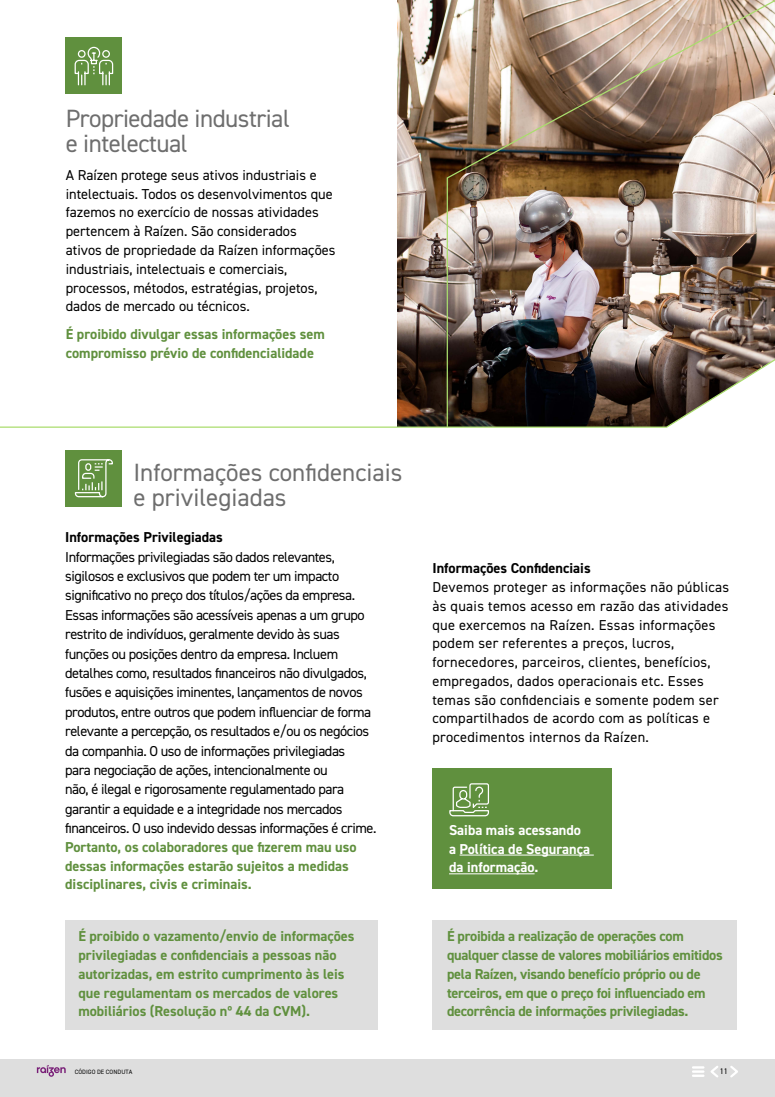
<style>
.page{position:relative;width:775px;height:1097px;background:#fff}
.page>*{position:absolute;margin:0;border:0;box-sizing:border-box;transform-origin:0 0}
.t1{font:25px/25px "DIN2014";color:#6e6e6e}
.t2{font:25px/25px "DIN2014";letter-spacing:-.02em;color:#6e6e6e}
.t3{font:14.38px/19.4px "DIN2014";letter-spacing:-.03em;color:#000}
.t4{font:700 14.38px/18.8px "DIN2014";color:#60903e}
.t5{font:14.38px/18.8px "DIN2014";letter-spacing:.02em;color:#000}
.t6{font:14.38px/18.8px "DIN2014";color:#000}
.t7{font:700 14.38px/18.8px "DIN2014";letter-spacing:-.02em;color:#60903e}
.t8{font:700 14.38px/18.8px "DIN2014";color:#fff}
.t9{font:700 14.38px "DIN2014";color:#000}
.t10{font:8.12px "DIN2014";color:#000}
.t11{font:6.25px "DIN2014";letter-spacing:.01em;color:#000}
</style>
<div class="page">
<div style="left:0;top:1059px;width:775px;height:37px;background:#dedede"></div>
<svg style="left:37px;top:1065px;width:29px;height:11px"></svg>
<img style="left:398px;top:0;width:48px;height:287px">
<svg style="left:0;top:287px;width:446px;height:220px"></svg>
<div style="left:65px;top:919px;width:313px;height:110px;background:#dedede"></div>
<div style="left:432px;top:919px;width:305px;height:110px;background:#dedede"></div>
<div style="left:66px;top:38px;width:56px;height:56px;background:#60903e"></div>
<svg style="left:74px;top:46px;width:40px;height:40px"></svg>
<div style="left:432px;top:768px;width:180px;height:121px;background:#60903e"></div>
<hr style="left:460px;top:854px;width:134px;height:1px;background:#fff">
<hr style="left:449px;top:873px;width:86px;height:1px;background:#fff">
<svg style="left:449px;top:783px;width:40px;height:34px"></svg>
<div style="left:66px;top:450px;width:56px;height:56px;background:#60903e"></div>
<svg style="left:74px;top:459px;width:39px;height:39px"></svg>
<img style="left:446px;top:0;width:329px;height:428px">
<svg style="left:692px;top:1066px;width:13px;height:11px"></svg>
<svg style="left:710px;top:1066px;width:8px;height:12px"></svg>
<svg style="left:730px;top:1066px;width:8px;height:12px"></svg>
<h1 class="t2" style="left:66px;top:106px;width:226px">Propriedade industrial e intelectual</h1>
<p class="t6" style="left:66px;top:165px;width:271px">A Raízen protege seus ativos industriais e intelectuais. Todos os desenvolvimentos que fazemos no exercício de nossas atividades pertencem à Raízen. São considerados ativos de propriedade da Raízen informações industriais, intelectuais e comerciais, processos, métodos, estratégias, projetos, dados de mercado ou técnicos.</p>
<p class="t4" style="left:66px;top:324px;width:261px">É proibido divulgar essas informações sem compromisso prévio de confidencialidade</p>
<h1 class="t1" style="left:133px;top:459px;width:271px">Informações confidenciais e privilegiadas</h1>
<p class="t9" style="left:65px;top:527px;width:159px">Informações Privilegiadas</p>
<p class="t3" style="left:65px;top:546px;width:313px">Informações privilegiadas são dados relevantes, sigilosos e exclusivos que podem ter um impacto significativo no preço dos títulos/ações da empresa.<br>Essas informações são acessíveis apenas a um grupo restrito de indivíduos, geralmente devido às suas funções ou posições dentro da empresa. Incluem detalhes como, resultados financeiros não divulgados, fusões e aquisições iminentes, lançamentos de novos produtos, entre outros que podem influenciar de forma relevante a percepção, os resultados e/ou os negócios da companhia. O uso de informações privilegiadas<br>para negociação de ações, intencionalmente ou<br>não, é ilegal e rigorosamente regulamentado para garantir a equidade e a integridade nos mercados financeiros. O uso indevido dessas informações é crime.</p>
<p class="t4" style="left:65px;top:837px;width:293px">Portanto, os colaboradores que fizerem mau uso dessas informações estarão sujeitos a medidas disciplinares, civis e criminais.</p>
<p class="t9" style="left:432px;top:558px;width:160px">Informações Confidenciais</p>
<p class="t5" style="left:432px;top:577px;width:298px">Devemos proteger as informações não públicas às quais temos acesso em razão das atividades que exercemos na Raízen. Essas informações podem ser referentes a preços, lucros, fornecedores, parceiros, clientes, benefícios, empregados, dados operacionais etc. Esses temas são confidenciais e somente podem ser compartilhados de acordo com as políticas e procedimentos internos da Raízen.</p>
<p class="t8" style="left:449px;top:820px;width:143px">Saiba mais acessando a Política de Segurança da informação.</p>
<p class="t4" style="left:78px;top:926px;width:278px">É proibido o vazamento/envio de informações privilegiadas e confidenciais a pessoas não autorizadas, em estrito cumprimento às leis que regulamentam os mercados de valores mobiliários (Resolução nº 44 da CVM).</p>
<p class="t7" style="left:447px;top:926px;width:277px">É proibida a realização de operações com qualquer classe de valores mobiliários emitidos pela Raízen, visando benefício próprio ou de terceiros, em que o preço foi influenciado em decorrência de informações privilegiadas.</p>
<p class="t11" style="left:75px;top:1067px;width:59px">CÓDIGO DE CONDUTA</p>
<p class="t10" style="left:720px;top:1065px;width:10px">11</p>
</div>
